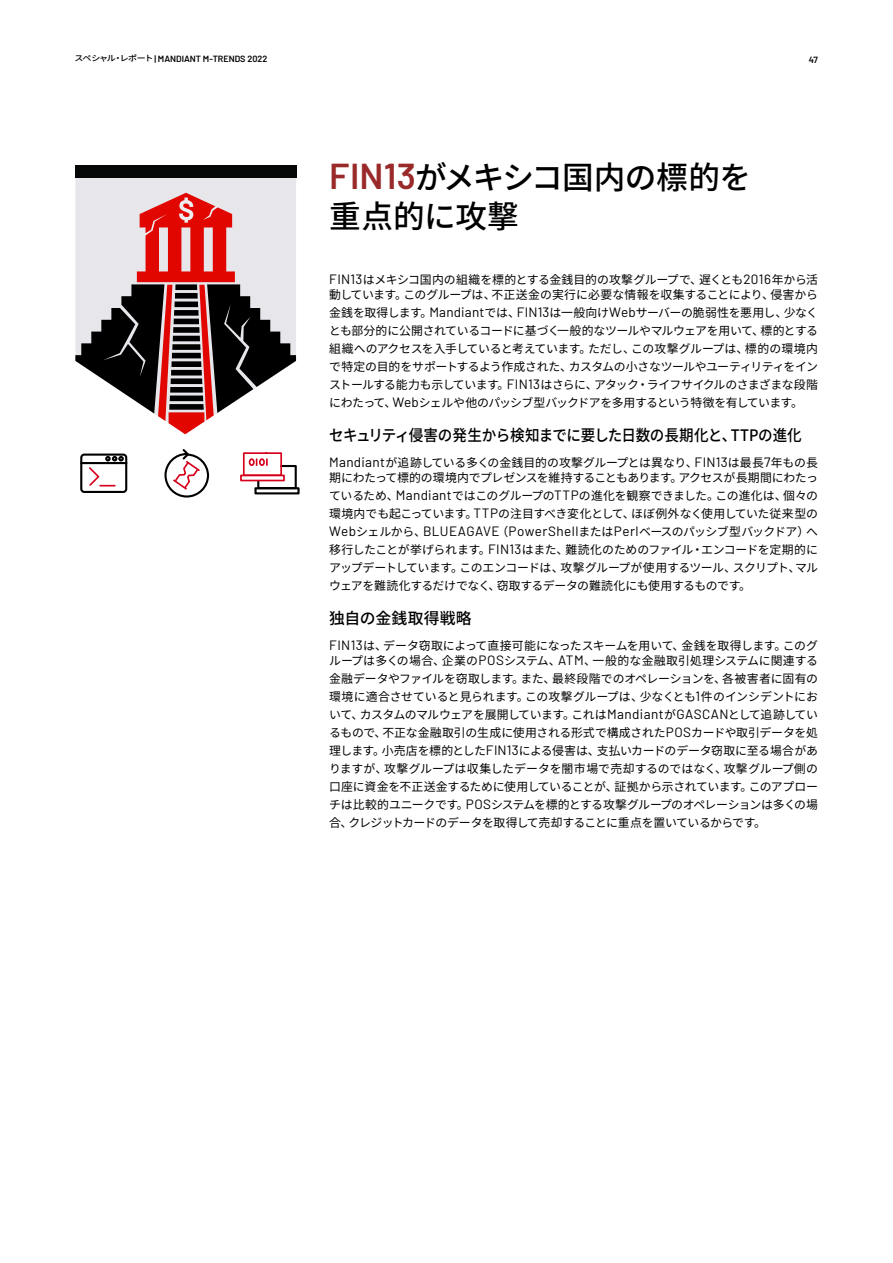
<style>
.page{position:relative;width:893px;height:1263px;background:#fff}
.page>*{position:absolute;margin:0;border:0;box-sizing:border-box;transform-origin:0 0}
.t1{font:500 31.65px/39px "Noto Sans CJ Kjp";letter-spacing:-.015em;color:#000}
.t2{font:500 15.9px "Noto Sans CJ Kjp";letter-spacing:-.015em;color:#000;scale:.92 1}
.t3{font:500 15.9px "Noto Sans CJ Kjp";letter-spacing:.005em;color:#000}
.t4{font:13.5px "Barlow";letter-spacing:.03em;color:#000}
.t5{font:11.85px/18px "Noto Sans CJ Kjp";letter-spacing:-.02em;color:#000}
.t6{font:11.85px/15px "Noto Sans CJ Kjp";color:#000}
.t7{font:600 9px "Barlow";color:#000}
.s1{font-family:"Noto Sans CJ Kjp";font-weight:500;font-size:7.95px}
.s2{font-family:"Barlow";font-weight:600;font-size:36px;color:#9a2a2a}
.s3{font-family:"Barlow";font-size:13.5px}
.s4{font-family:"Noto Sans CJ Kjp";font-size:11.85px}
</style>
<div class="page">
<div style="left:75px;top:177px;width:221px;height:16px;background:#e6e6eb"></div>
<div style="left:75px;top:165px;width:221px;height:12px;background:#050606"></div>
<svg style="left:75px;top:193px;width:221px;height:241px"></svg>
<div style="left:80px;top:453px;width:47px;height:40px;border:2px solid #000;border-radius:3px"></div>
<hr style="left:81px;top:462px;width:45px;height:2px;background:#000">
<svg style="left:87px;top:456px;width:37px;height:31px"></svg>
<svg style="left:164px;top:449px;width:46px;height:49px"></svg>
<div style="left:254px;top:487px;width:46px;height:7px;border:2px solid #000"></div>
<div style="left:240px;top:475px;width:45px;height:6px;border:2px solid #d6001c"></div>
<svg style="left:242px;top:452px;width:56px;height:38px"></svg>
<p class="t7" style="left:75px;top:52px;width:194px"><span class="s1">スペシャル・レポート</span> | MANDIANT M-TRENDS 2022</p>
<p class="t7" style="left:809px;top:53px;width:11px">47</p>
<h1 class="t1" style="left:329px;top:158px;width:423px"><span class="s2">FIN13</span>がメキシコ国内の標的を重点的に攻撃</h1>
<p class="t5" style="left:329px;top:272px;width:490px;line-height:15px"><span class="s3">FIN13</span>はメキシコ国内の組織を標的とする金銭目的の攻撃グループで、遅くとも<span class="s3">2016</span>年から活動しています。このグループは、不正送金の実行に必要な情報を収集することにより、侵害から</p>
<p class="t5" style="left:329px;top:304px;width:490px;text-align:justify">金銭を取得します。<span class="s3">Mandiant</span>では、<span class="s3">FIN13</span>は一般向け<span class="s3">Web</span>サーバーの脆弱性を悪用し、少なくとも部分的に公開されているコードに基づく一般的なツールやマルウェアを用いて、標的とする組織へのアクセスを入手していると考えています。ただし、この攻撃グループは、標的の環境内で特定の目的をサポートするよう作成された、カスタムの小さなツールやユーティリティをインストールする能力も示しています。<span class="s3">FIN13</span>はさらに、アタック・ライフサイクルのさまざまな段階にわたって、<span class="s3">Web</span>シェルや他のパッシブ型バックドアを多用するという特徴を有しています。</p>
<h2 class="t2" style="left:329px;top:426px;width:515px">セキュリティ侵害の発生から検知までに要した日数の長期化と、TTPの進化</h2>
<p class="t5" style="left:329px;top:455px;width:490px;line-height:15px"><span class="s3">Mandiant</span>が追跡している多くの金銭目的の攻撃グループとは異なり、<span class="s3">FIN13</span>は最長<span class="s3">7</span>年もの長期にわたって標的の環境内でプレゼンスを維持することもあります。アクセスが長期間にわたっ</p>
<p class="t5" style="left:329px;top:487px;width:490px">ているため、<span class="s3">Mandiant</span>ではこのグループの<span class="s3">TTP</span>の進化を観察できました。この進化は、個々の環境内でも起こっています。<span class="s3">TTP</span>の注目すべき変化として、ほぼ例外なく使用していた従来型の</p>
<p class="t4" style="left:329px;top:522px;width:490px">Web<span class="s4">シェルから、</span>BLUEAGAVE<span class="s4">（</span>PowerShell<span class="s4">または</span>Perl<span class="s4">ベースのパッシブ型バックドア）へ</span></p>
<p class="t5" style="left:329px;top:541px;width:490px;text-align:justify">移行したことが挙げられます。<span class="s3">FIN13</span>はまた、難読化のためのファイル・エンコードを定期的にアップデートしています。このエンコードは、攻撃グループが使用するツール、スクリプト、マルウェアを難読化するだけでなく、窃取するデータの難読化にも使用するものです。</p>
<h2 class="t3" style="left:329px;top:609px;width:144px">独自の金銭取得戦略</h2>
<p class="t6" style="left:329px;top:638px;width:490px"><span class="s3">FIN13</span>は、データ窃取によって直接可能になったスキームを用いて、金銭を取得します。このグループは多くの場合、企業の<span class="s3">POS</span>システム、<span class="s3">ATM</span>、一般的な金融取引処理システムに関連する</p>
<p class="t5" style="left:329px;top:670px;width:490px;text-align:justify">金融データやファイルを窃取します。また、最終段階でのオペレーションを、各被害者に固有の環境に適合させていると見られます。この攻撃グループは、少なくとも<span class="s3">1</span>件のインシデントにおいて、カスタムのマルウェアを展開しています。これは<span class="s3">Mandiant</span>が<span class="s3">GASCAN</span>として追跡しているもので、不正な金融取引の生成に使用される形式で構成された<span class="s3">POS</span>カードや取引データを処理します。小売店を標的とした<span class="s3">FIN13</span>による侵害は、支払いカードのデータ窃取に至る場合がありますが、攻撃グループは収集したデータを闇市場で売却するのではなく、攻撃グループ側の口座に資金を不正送金するために使用していることが、証拠から示されています。このアプローチは比較的ユニークです。<span class="s3">POS</span>システムを標的とする攻撃グループのオペレーションは多くの場合、クレジットカードのデータを取得して売却することに重点を置いているからです。</p>
</div>
